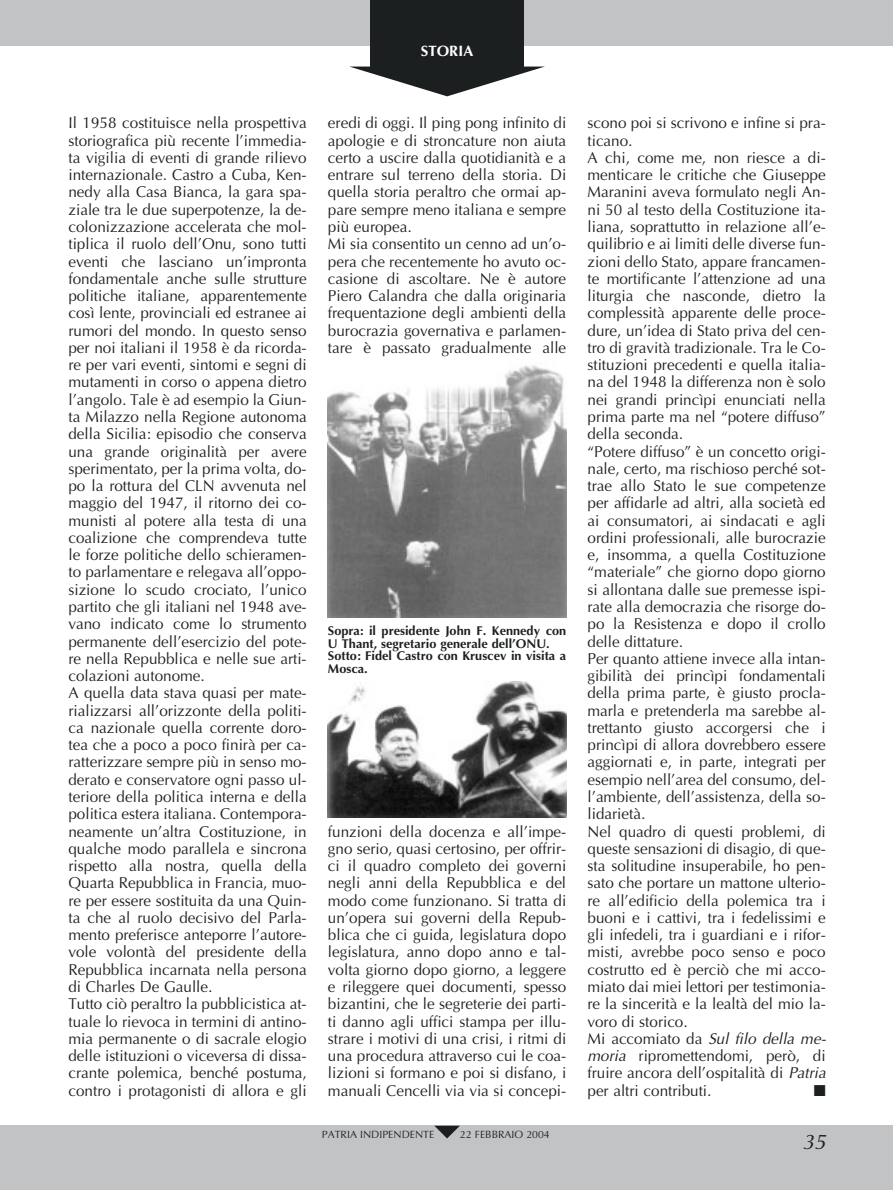
<style>
.page{position:relative;width:893px;height:1190px;background:#fff}
.page>*{position:absolute;margin:0;border:0;box-sizing:border-box;transform-origin:0 0}
.t1{font:italic 21px "Optima";color:#1c1f20}
.t2{font:15.75px/17.2px "Optima";color:#1c1f20}
.t3{font:15.75px "Zapf Dingbats";color:#1c1f20}
.t4{font:700 15px "Optima";color:#fff}
.t5{font:700 12.75px/12.9px "Optima";color:#1c1f20}
.t6{font:10.5px "Optima";color:#1c1f20}
.s1{font-style:italic}
</style>
<div class="page">
<div style="left:0;top:0;width:892px;height:45px;background:#c2c3c5"></div>
<div style="left:0;top:1125px;width:892px;height:65px;background:#c2c3c5"></div>
<div style="left:370px;top:0;width:153px;height:67px;background:#1c1f20"></div>
<svg style="left:351px;top:67px;width:192px;height:29px"></svg>
<svg style="left:434px;top:1125px;width:26px;height:13px"></svg>
<img style="left:328px;top:365px;width:238px;height:252px">
<img style="left:328px;top:681px;width:238px;height:136px">
<p class="t4" style="left:421px;top:44px;width:54px">STORIA</p>
<p class="t2" style="left:68px;top:116px;width:240px">Il 1958 costituisce nella prospettiva storiografica più recente l’immedia&shy;ta vigilia di eventi di grande rilievo internazionale. Castro a Cuba, Ken&shy;nedy alla Casa Bianca, la gara spa&shy;ziale tra le due superpotenze, la de&shy;colonizzazione accelerata che mol&shy;tiplica il ruolo dell’Onu, sono tutti eventi che lasciano un’impronta fondamentale anche sulle strutture politiche italiane, apparentemente così lente, provinciali ed estranee ai rumori del mondo. In questo senso per noi italiani il 1958 è da ricorda&shy;re per vari eventi, sintomi e segni di mutamenti in corso o appena dietro l’angolo. Tale è ad esempio la Giun&shy;ta Milazzo nella Regione autonoma della Sicilia: episodio che conserva una grande originalità per avere sperimentato, per la prima volta, do&shy;po la rottura del CLN avvenuta nel maggio del 1947, il ritorno dei co&shy;munisti al potere alla testa di una coalizione che comprendeva tutte le forze politiche dello schieramen&shy;to parlamentare e relegava all’oppo&shy;sizione lo scudo crociato, l’unico partito che gli italiani nel 1948 ave&shy;vano indicato come lo strumento permanente dell’esercizio del pote&shy;re nella Repubblica e nelle sue arti&shy;colazioni autonome.<br>A quella data stava quasi per mate&shy;rializzarsi all’orizzonte della politi&shy;ca nazionale quella corrente doro&shy;tea che a poco a poco finirà per ca&shy;ratterizzare sempre più in senso mo&shy;derato e conservatore ogni passo ul&shy;teriore della politica interna e della politica estera italiana. Contempora&shy;neamente un’altra Costituzione, in qualche modo parallela e sincrona rispetto alla nostra, quella della Quarta Repubblica in Francia, muo&shy;re per essere sostituita da una Quin&shy;ta che al ruolo decisivo del Parla&shy;mento preferisce anteporre l’autore&shy;vole volontà del presidente della Repubblica incarnata nella persona di Charles De Gaulle.<br>Tutto ciò peraltro la pubblicistica at&shy;tuale lo rievoca in termini di antino&shy;mia permanente o di sacrale elogio delle istituzioni o viceversa di dissa&shy;crante polemica, benché postuma, contro i protagonisti di allora e gli</p>
<p class="t2" style="left:328px;top:116px;width:240px">eredi di oggi. Il ping pong infinito di apologie e di stroncature non aiuta certo a uscire dalla quotidianità e a entrare sul terreno della storia. Di quella storia peraltro che ormai ap&shy;pare sempre meno italiana e sempre più europea.<br>Mi sia consentito un cenno ad un’o&shy;pera che recentemente ho avuto oc&shy;casione di ascoltare. Ne è autore Piero Calandra che dalla originaria frequentazione degli ambienti della burocrazia governativa e parlamen&shy;tare è passato gradualmente alle</p>
<p class="t5" style="left:328px;top:625px;width:240px">Sopra: il presidente John F. Kennedy con<br>U Thant, segretario generale dell’ONU.<br>Sotto: Fidel Castro con Kruscev in visita a<br>Mosca.</p>
<p class="t2" style="left:328px;top:824px;width:240px;text-align:justify">funzioni della docenza e all’impe&shy;gno serio, quasi certosino, per offrir&shy;ci il quadro completo dei governi negli anni della Repubblica e del modo come funzionano. Si tratta di un’opera sui governi della Repub&shy;blica che ci guida, legislatura dopo legislatura, anno dopo anno e tal&shy;volta giorno dopo giorno, a leggere e rileggere quei documenti, spesso bizantini, che le segreterie dei parti&shy;ti danno agli uffici stampa per illu&shy;strare i motivi di una crisi, i ritmi di una procedura attraverso cui le coa&shy;lizioni si formano e poi si disfano, i manuali Cencelli via via si concepi-</p>
<p class="t6" style="left:322px;top:1130px;width:114px">PATRIA INDIPENDENTE</p>
<p class="t6" style="left:460px;top:1130px;width:91px">22 FEBBRAIO 2004</p>
<p class="t2" style="left:587px;top:116px;width:240px">scono poi si scrivono e infine si pra&shy;ticano.<br>A chi, come me, non riesce a di&shy;menticare le critiche che Giuseppe Maranini aveva formulato negli An&shy;ni 50 al testo della Costituzione ita&shy;liana, soprattutto in relazione all’e&shy;quilibrio e ai limiti delle diverse fun&shy;zioni dello Stato, appare francamen&shy;te mortificante l’attenzione ad una liturgia che nasconde, dietro la complessità apparente delle proce&shy;dure, un’idea di Stato priva del cen&shy;tro di gravità tradizionale. Tra le Co&shy;stituzioni precedenti e quella italia&shy;na del 1948 la differenza non è solo nei grandi princìpi enunciati nella prima parte ma nel “potere diffuso” della seconda.<br>“Potere diffuso” è un concetto origi&shy;nale, certo, ma rischioso perché sot&shy;trae allo Stato le sue competenze per affidarle ad altri, alla società ed ai consumatori, ai sindacati e agli ordini professionali, alle burocrazie e, insomma, a quella Costituzione “materiale” che giorno dopo giorno si allontana dalle sue premesse ispi&shy;rate alla democrazia che risorge do&shy;po la Resistenza e dopo il crollo delle dittature.<br>Per quanto attiene invece alla intan&shy;gibilità dei princìpi fondamentali della prima parte, è giusto procla&shy;marla e pretenderla ma sarebbe al&shy;trettanto giusto accorgersi che i princìpi di allora dovrebbero essere aggiornati e, in parte, integrati per esempio nell’area del consumo, del&shy;l’ambiente, dell’assistenza, della so&shy;lidarietà.<br>Nel quadro di questi problemi, di queste sensazioni di disagio, di que&shy;sta solitudine insuperabile, ho pen&shy;sato che portare un mattone ulterio&shy;re all’edificio della polemica tra i buoni e i cattivi, tra i fedelissimi e gli infedeli, tra i guardiani e i rifor&shy;misti, avrebbe poco senso e poco costrutto ed è perciò che mi acco&shy;miato dai miei lettori per testimonia&shy;re la sincerità e la lealtà del mio la&shy;voro di storico.<br>Mi accomiato da <span class="s1">Sul filo della me&shy;moria</span> ripromettendomi, però, di fruire ancora dell’ospitalità di <span class="s1">Patria </span>per altri contributi.</p>
<p class="t3" style="left:813px;top:1082px;width:13px">■</p>
<h1 class="t1" style="left:802px;top:1132px;width:25px">35</h1>
</div>
